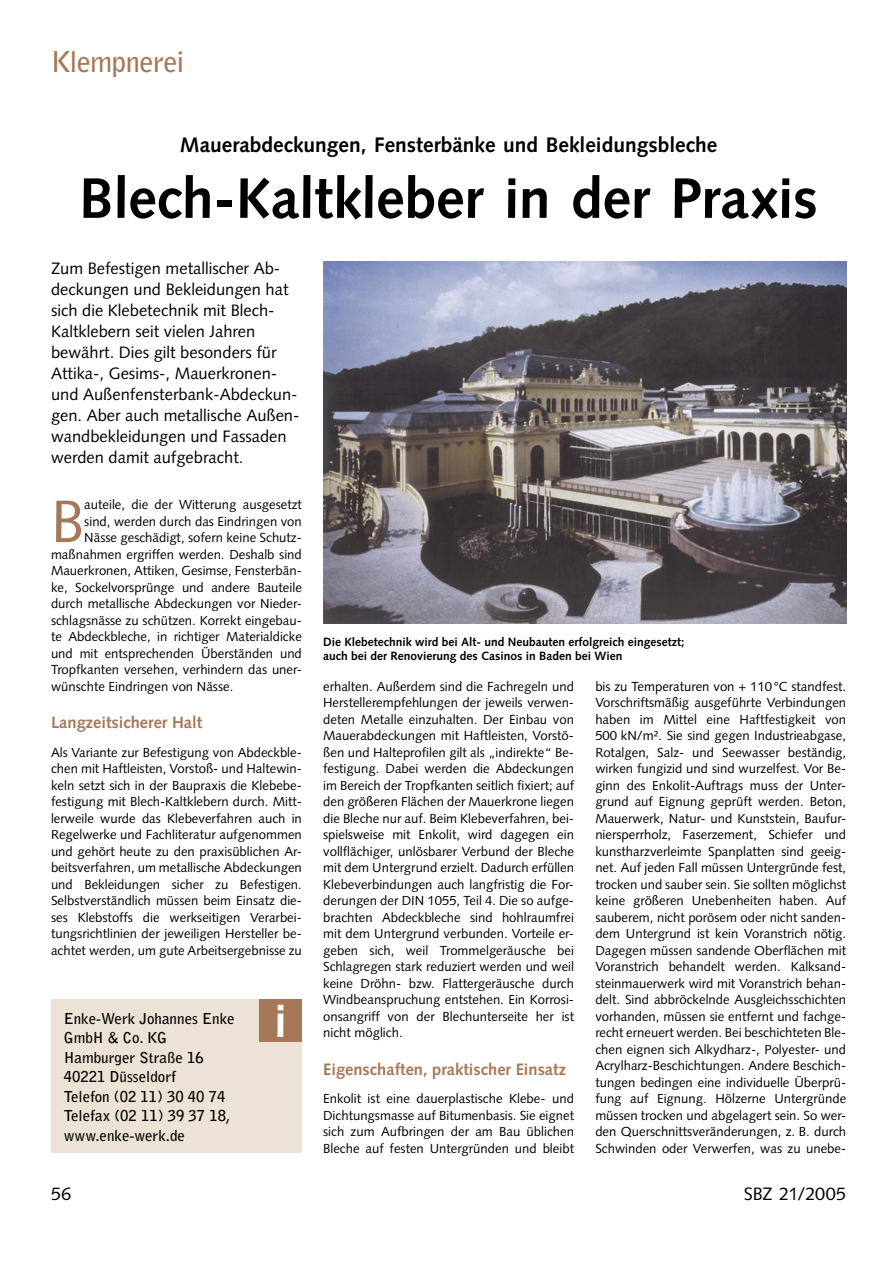
<style>
.page{position:relative;width:893px;height:1263px;background:#fff}
.page>*{position:absolute;margin:0;border:0;box-sizing:border-box;transform-origin:0 0}
.SBZ_04-Initial{font:59.85px "Syntax LT Std";color:#a67858}
.SBZ_02-Headline{font:700 57px "Syntax LT Std";letter-spacing:-.005em;color:#000}
.SBZ_02-Headline-2{font:700 46.5px "Syntax LT Std";color:#fff}
.SBZ_00-Rubriken{font:700 28.5px "Bell Gothic Std";letter-spacing:-.02em;color:#a67858}
.SBZ_01-Dachzeile{font:700 21px "Syntax LT Std";color:#000}
.t1{font:18px "Syntax LT Std";color:#000}
.SBZ_03-Vorspann{font:16.5px/21px "Syntax LT Std";color:#000}
.SBZ_07-Zwischenüberschrift{font:700 16.5px "Syntax LT Std";color:#a67858}
.SBZ_13-Info-Text{font:700 15px/19.5px "Bell Gothic Std";color:#000}
.SBZ_05-Grundtext{font:13.2px/16.5px "Syntax LT Std";color:#000;text-align:justify}
.SBZ_04-Initial-2{font:13.2px "Syntax LT Std";color:#000}
.SBZ_12-Bildunterschrift{font:700 12px/13.5px "Syntax LT Std";color:#000}
</style>
<div class="page">
<img style="left:323px;top:262px;width:523px;height:362px">
<div style="left:51px;top:999px;width:251px;height:153px;background:#ede2d6"></div>
<div style="left:259px;top:999px;width:43px;height:43px;background:#a67858"></div>
<p class="SBZ_00-Rubriken" style="left:51px;top:45px;width:135px">Klempnerei</p>
<p class="SBZ_01-Dachzeile" style="left:180px;top:133px;width:539px">Mauerabdeckungen, Fensterbänke und Bekleidungsbleche</p>
<p class="SBZ_02-Headline" style="left:79px;top:165px;width:740px">Blech-Kaltkleber in der Praxis</p>
<p class="SBZ_03-Vorspann" style="left:51px;top:258px;width:250px">Zum Befestigen metallischer Ab&shy;deckungen und Bekleidungen hat sich die Klebetechnik mit Blech-<br>Kaltklebern seit vielen Jahren bewährt. Dies gilt besonders für<br>Attika-, Gesims-, Mauerkronen&shy;und Außenfensterbank-Abdeckun&shy;gen. Aber auch metallische Außen&shy;wandbekleidungen und Fassaden werden damit aufgebracht.</p>
<p class="SBZ_04-Initial" style="left:51px;top:486px;width:35px">B</p>
<p class="SBZ_04-Initial-2" style="left:84px;top:497px;width:219px">auteile, die der Witterung ausgesetzt</p>
<p class="SBZ_04-Initial-2" style="left:84px;top:513px;width:219px">sind, werden durch das Eindringen von</p>
<p class="SBZ_04-Initial-2" style="left:84px;top:530px;width:219px">Nässe geschädigt, sofern keine Schutz-</p>
<p class="SBZ_04-Initial-2" style="left:51px;top:546px;width:252px">maßnahmen ergriffen werden. Deshalb sind</p>
<p class="SBZ_04-Initial-2" style="left:51px;top:563px;width:252px">Mauerkronen, Attiken, Gesimse, Fensterbän-</p>
<p class="SBZ_04-Initial-2" style="left:51px;top:579px;width:252px">ke, Sockelvorsprünge und andere Bauteile</p>
<p class="SBZ_04-Initial-2" style="left:51px;top:596px;width:252px">durch metallische Abdeckungen vor Nieder-</p>
<p class="SBZ_04-Initial-2" style="left:51px;top:612px;width:252px">schlagsnässe zu schützen. Korrekt eingebau-</p>
<p class="SBZ_04-Initial-2" style="left:51px;top:629px;width:252px">te Abdeckbleche, in richtiger Materialdicke</p>
<p class="SBZ_04-Initial-2" style="left:51px;top:645px;width:252px">und mit entsprechenden Überständen und</p>
<p class="SBZ_04-Initial-2" style="left:51px;top:662px;width:252px">Tropfkanten versehen, verhindern das uner-</p>
<p class="SBZ_04-Initial-2" style="left:51px;top:678px;width:184px">wünschte Eindringen von Nässe.</p>
<p class="SBZ_07-Zwischenüberschrift" style="left:51px;top:713px;width:153px">Langzeitsicherer Halt</p>
<p class="SBZ_05-Grundtext" style="left:51px;top:744px;width:252px">Als Variante zur Befestigung von Abdeckble&shy;chen mit Haftleisten, Vorstoß- und Haltewin&shy;keln setzt sich in der Baupraxis die Klebebe&shy;festigung mit Blech-Kaltklebern durch. Mitt&shy;lerweile wurde das Klebeverfahren auch in Regelwerke und Fachliteratur aufgenommen und gehört heute zu den praxisüblichen Ar&shy;beitsverfahren, um metallische Abdeckungen und Bekleidungen sicher zu Befestigen.<br>Selbstverständlich müssen beim Einsatz die&shy;ses Klebstoffs die werkseitigen Verarbei&shy;tungsrichtlinien der jeweiligen Hersteller be&shy;achtet werden, um gute Arbeitsergebnisse zu</p>
<p class="SBZ_13-Info-Text" style="left:64px;top:1008px;width:172px">Enke-Werk Johannes Enke</p>
<p class="SBZ_13-Info-Text" style="left:64px;top:1028px;width:105px">GmbH &amp; Co. KG</p>
<p class="SBZ_13-Info-Text" style="left:64px;top:1047px;width:141px">Hamburger Straße 16</p>
<p class="SBZ_13-Info-Text" style="left:64px;top:1067px;width:114px">40221 Düsseldorf</p>
<p class="SBZ_13-Info-Text" style="left:64px;top:1086px;width:163px">Telefon (02 11) 30 40 74</p>
<p class="SBZ_13-Info-Text" style="left:64px;top:1106px;width:168px">Telefax (02 11) 39 37 18, www.enke-werk.de</p>
<p class="SBZ_02-Headline-2" style="left:274px;top:994px;width:14px">i</p>
<p class="SBZ_12-Bildunterschrift" style="left:323px;top:635px;width:363px">Die Klebetechnik wird bei Alt- und Neubauten erfolgreich eingesetzt; auch bei der Renovierung des Casinos in Baden bei Wien</p>
<p class="SBZ_05-Grundtext" style="left:323px;top:678px;width:252px">erhalten. Außerdem sind die Fachregeln und Herstellerempfehlungen der jeweils verwen&shy;deten Metalle einzuhalten. Der Einbau von Mauerabdeckungen mit Haftleisten, Vorstö&shy;ßen und Halteprofilen gilt als „indirekte“ Be&shy;festigung. Dabei werden die Abdeckungen im Bereich der Tropfkanten seitlich fixiert; auf den größeren Flächen der Mauerkrone liegen die Bleche nur auf. Beim Klebeverfahren, bei&shy;spielsweise mit Enkolit, wird dagegen ein vollflächiger, unlösbarer Verbund der Bleche mit dem Untergrund erzielt. Dadurch erfüllen Klebeverbindungen auch langfristig die For&shy;derungen der DIN 1055, Teil 4. Die so aufge&shy;brachten Abdeckbleche sind hohlraumfrei mit dem Untergrund verbunden. Vorteile er&shy;geben sich, weil Trommelgeräusche bei Schlagregen stark reduziert werden und weil keine Dröhn- bzw. Flattergeräusche durch Windbeanspruchung entstehen. Ein Korrosi&shy;onsangriff von der Blechunterseite her ist nicht möglich.</p>
<p class="SBZ_07-Zwischenüberschrift" style="left:323px;top:1059px;width:244px">Eigenschaften, praktischer Einsatz</p>
<p class="SBZ_05-Grundtext" style="left:323px;top:1090px;width:252px">Enkolit ist eine dauerplastische Klebe- und Dichtungsmasse auf Bitumenbasis. Sie eignet sich zum Aufbringen der am Bau üblichen Bleche auf festen Untergründen und bleibt</p>
<p class="SBZ_05-Grundtext" style="left:595px;top:678px;width:252px">bis zu Temperaturen von + 110 °C standfest.<br>Vorschriftsmäßig ausgeführte Verbindungen haben im Mittel eine Haftfestigkeit von 500 kN/m². Sie sind gegen Industrieabgase, Rotalgen, Salz- und Seewasser beständig, wirken fungizid und sind wurzelfest. Vor Be&shy;ginn des Enkolit-Auftrags muss der Unter&shy;grund auf Eignung geprüft werden. Beton, Mauerwerk, Natur- und Kunststein, Baufur&shy;niersperrholz, Faserzement, Schiefer und kunstharzverleimte Spanplatten sind geeig&shy;net. Auf jeden Fall müssen Untergründe fest, trocken und sauber sein. Sie sollten möglichst keine größeren Unebenheiten haben. Auf sauberem, nicht porösem oder nicht sanden&shy;dem Untergrund ist kein Voranstrich nötig.<br>Dagegen müssen sandende Oberflächen mit Voranstrich behandelt werden. Kalksand&shy;steinmauerwerk wird mit Voranstrich behan&shy;delt. Sind abbröckelnde Ausgleichsschichten vorhanden, müssen sie entfernt und fachge&shy;recht erneuert werden. Bei beschichteten Ble&shy;chen eignen sich Alkydharz-, Polyester- und Acrylharz-Beschichtungen. Andere Beschich&shy;tungen bedingen eine individuelle Überprü&shy;fung auf Eignung. Hölzerne Untergründe müssen trocken und abgelagert sein. So wer&shy;den Querschnittsveränderungen, z. B. durch Schwinden oder Verwerfen, was zu unebe-</p>
<p class="t1" style="left:51px;top:1183px;width:22px">56</p>
<p class="t1" style="left:744px;top:1183px;width:104px">SBZ 21/2005</p>
</div>
